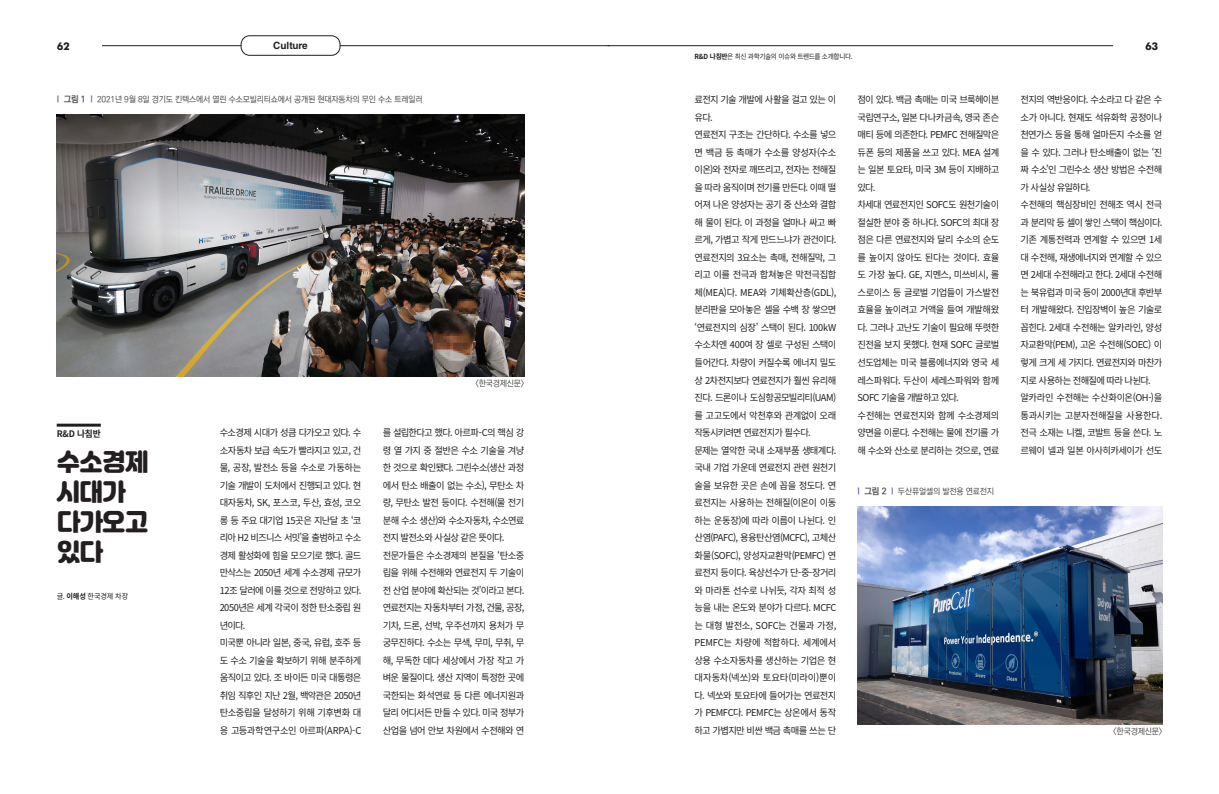
<style>
.page{position:relative;width:1219px;height:794px;background:#fff}
.page>*{position:absolute;margin:0;border:0;box-sizing:border-box;transform-origin:0 0}
.대제목_27{font:24px "Jalnan OTF";letter-spacing:-.02em;color:#231f20}
.t1{font:700 10px "Helvetica LT Std";color:#231f20}
.t2{font:700 10px "Futura CE";color:#231f20}
.리드글_10{font:9.5px/17.5px "Source Han Sans KR";letter-spacing:-.06em;color:#231f20;text-align:justify}
.t3{font:700 9px "Source Han Sans KR";color:#231f20}
.표그림제목{font:500 8.5px "Ko Pub World Dotum";letter-spacing:-.02em;color:#4b4c4d}
.저자명_7_5{font:7.5px "Source Han Sans KR";letter-spacing:-.01em;color:#231f20;scale:.95 1}
.저자명_7_5-2{font:7px "Source Han Sans KR";letter-spacing:-.055em;color:#231f20;scale:.95 1}
.s1{font-weight:700;font-size:9px;color:#6850a1}
.s2{font-weight:700;font-size:9px}
.s3{font-weight:700;font-size:9px;color:#7964ac}
.s4{font-weight:700}
</style>
<div class="page">
<hr style="left:102px;top:46px;width:507px;height:1px;background:#231f20">
<div style="left:241px;top:36px;width:99px;height:19px;background:#fff;border-radius:9px"></div>
<div style="left:241px;top:36px;width:99px;height:19px;border:1px solid #231f20;border-radius:9px"></div>
<hr style="left:608px;top:46px;width:505px;height:1px;background:#231f20">
<hr style="left:57px;top:424px;width:44px;height:3px;background:#231f20">
<img style="left:57px;top:115px;width:467px;height:261px">
<img style="left:857px;top:507px;width:305px;height:217px">
<p class="t2" style="left:57px;top:39px;width:15px">62</p>
<p class="t1" style="left:273px;top:39px;width:36px">Culture</p>
<p class="t2" style="left:1145px;top:39px;width:15px">63</p>
<p class="표그림제목" style="left:57px;top:93px;width:367px"><span class="s1">I</span> <span class="s2">그림 1</span> <span class="s3">I</span> 2021년 9월 8일 경기도 킨텍스에서 열린 수소모빌리티쇼에서 공개된 현대자동차의 무인 수소 트레일러</p>
<p class="표그림제목" style="left:475px;top:377px;width:50px">&lt;한국경제신문&gt;</p>
<p class="t3" style="left:57px;top:428px;width:46px">R&amp;D 나침반</p>
<p class="대제목_27" style="left:57px;top:445px;width:93px">수소경제</p>
<p class="대제목_27" style="left:57px;top:475px;width:70px">시대가</p>
<p class="대제목_27" style="left:57px;top:505px;width:93px">다가오고</p>
<p class="대제목_27" style="left:57px;top:535px;width:48px">있다</p>
<p class="저자명_7_5" style="left:57px;top:592px;width:77px">글. <span class="s4">이해성</span> 한국경제 차장</p>
<p class="리드글_10" style="left:220px;top:424px;width:143px">수소경제 시대가 성큼 다가오고 있다. 수 소자동차 보급 속도가 빨라지고 있고, 건 물, 공장, 발전소 등을 수소로 가동하는 기술 개발이 도처에서 진행되고 있다. 현 대자동차, SK, 포스코, 두산, 효성, 코오 롱 등 주요 대기업 15곳은 지난달 초 ‘코 리아 H2 비즈니스 서밋’을 출범하고 수소 경제 활성화에 힘을 모으기로 했다. 골드 만삭스는 2050년 세계 수소경제 규모가 12조 달러에 이를 것으로 전망하고 있다.<br>2050년은 세계 각국이 정한 탄소중립 원 년이다.</p>
<p class="리드글_10" style="left:220px;top:634px;width:143px">미국뿐 아니라 일본, 중국, 유럽, 호주 등 도 수소 기술을 확보하기 위해 분주하게 움직이고 있다. 조 바이든 미국 대통령은 취임 직후인 지난 2월, 백악관은 2050년 탄소중립을 달성하기 위해 기후변화 대 응 고등과학연구소인 아르파(ARPA)-C</p>
<p class="리드글_10" style="left:383px;top:424px;width:143px">를 설립한다고 했다. 아르파-C의 핵심 강 령 열 가지 중 절반은 수소 기술을 겨냥 한 것으로 확인됐다. 그린수소(생산 과정 에서 탄소 배출이 없는 수소), 무탄소 차 량, 무탄소 발전 등이다. 수전해(물 전기 분해 수소 생산)와 수소자동차, 수소연료 전지 발전소와 사실상 같은 뜻이다.</p>
<p class="리드글_10" style="left:383px;top:546px;width:143px">전문가들은 수소경제의 본질을 ‘탄소중 립을 위해 수전해와 연료전지 두 기술이 전 산업 분야에 확산되는 것’이라고 본다. 연료전지는 자동차부터 가정, 건물, 공장, 기차, 드론, 선박, 우주선까지 용처가 무 궁무진하다. 수소는 무색, 무미, 무취, 무 해, 무독한 데다 세상에서 가장 작고 가 벼운 물질이다. 생산 지역이 특정한 곳에 국한되는 화석연료 등 다른 에너지원과 달리 어디서든 만들 수 있다. 미국 정부가 산업을 넘어 안보 차원에서 수전해와 연</p>
<p class="저자명_7_5-2" style="left:694px;top:52px;width:168px"><span class="s4">R&amp;D 나침반</span>은 최신 과학기술의 이슈와 트렌드를 소개합니다.</p>
<p class="리드글_10" style="left:694px;top:91px;width:143px">료전지 기술 개발에 사활을 걸고 있는 이 유다.</p>
<p class="리드글_10" style="left:694px;top:126px;width:143px">연료전지 구조는 간단하다. 수소를 넣으 면 백금 등 촉매가 수소를 양성자(수소 이온)와 전자로 깨뜨리고, 전자는 전해질 을 따라 움직이며 전기를 만든다. 이때 떨 어져 나온 양성자는 공기 중 산소와 결합 해 물이 된다. 이 과정을 얼마나 싸고 빠 르게, 가볍고 작게 만드느냐가 관건이다. 연료전지의 3요소는 촉매, 전해질막, 그 리고 이를 전극과 합쳐놓은 막전극집합 체(MEA)다. MEA와 기체확산층(GDL), 분리판을 모아놓은 셀을 수백 장 쌓으면 ‘연료전지의 심장’ 스택이 된다. 100kW 수소차엔 400여 장 셀로 구성된 스택이 들어간다. 차량이 커질수록 에너지 밀도 상 2차전지보다 연료전지가 훨씬 유리해 진다. 드론이나 도심항공모빌리티(UAM) 를 고고도에서 악천후와 관계없이 오래 작동시키려면 연료전지가 필수다.</p>
<p class="리드글_10" style="left:694px;top:441px;width:143px">문제는 열악한 국내 소재부품 생태계다. 국내 기업 가운데 연료전지 관련 원천기 술을 보유한 곳은 손에 꼽을 정도다. 연 료전지는 사용하는 전해질(이온이 이동 하는 운동장)에 따라 이름이 나뉜다. 인 산염(PAFC), 용융탄산염(MCFC), 고체산 화물(SOFC), 양성자교환막(PEMFC) 연 료전지 등이다. 육상선수가 단-중-장거리 와 마라톤 선수로 나뉘듯, 각자 최적 성 능을 내는 온도와 분야가 다르다. MCFC 는 대형 발전소, SOFC는 건물과 가정, PEMFC는 차량에 적합하다. 세계에서 상용 수소자동차를 생산하는 기업은 현 대자동차(넥쏘)와 토요타(미라이)뿐이 다. 넥쏘와 토요타에 들어가는 연료전지 가 PEMFC다. PEMFC는 상온에서 동작 하고 가볍지만 비싼 백금 촉매를 쓰는 단</p>
<p class="리드글_10" style="left:857px;top:91px;width:143px">점이 있다. 백금 촉매는 미국 브룩헤이븐 국립연구소, 일본 다나카금속, 영국 존슨 매티 등에 의존한다. PEMFC 전해질막은 듀폰 등의 제품을 쓰고 있다. MEA 설계 는 일본 토요타, 미국 3M 등이 지배하고 있다.</p>
<p class="리드글_10" style="left:857px;top:196px;width:143px">차세대 연료전지인 SOFC도 원천기술이 절실한 분야 중 하나다. SOFC의 최대 장 점은 다른 연료전지와 달리 수소의 순도 를 높이지 않아도 된다는 것이다. 효율 도 가장 높다. GE, 지멘스, 미쓰비시, 롤 스로이스 등 글로벌 기업들이 가스발전 효율을 높이려고 거액을 들여 개발해왔 다. 그러나 고난도 기술이 필요해 뚜렷한 진전을 보지 못했다. 현재 SOFC 글로벌 선도업체는 미국 블룸에너지와 영국 세 레스파워다. 두산이 세레스파워와 함께 SOFC 기술을 개발하고 있다.</p>
<p class="리드글_10" style="left:857px;top:406px;width:143px">수전해는 연료전지와 함께 수소경제의 양면을 이룬다. 수전해는 물에 전기를 가 해 수소와 산소로 분리하는 것으로, 연료</p>
<p class="표그림제목" style="left:857px;top:485px;width:138px"><span class="s1">I</span> <span class="s2">그림 2</span> <span class="s3">I</span> 두산퓨얼셀의 발전용 연료전지</p>
<p class="리드글_10" style="left:1020px;top:91px;width:143px">전지의 역반응이다. 수소라고 다 같은 수 소가 아니다. 현재도 석유화학 공정이나 천연가스 등을 통해 얼마든지 수소를 얻 을 수 있다. 그러나 탄소배출이 없는 ‘진 짜 수소’인 그린수소 생산 방법은 수전해 가 사실상 유일하다.</p>
<p class="리드글_10" style="left:1020px;top:196px;width:143px">수전해의 핵심장비인 전해조 역시 전극 과 분리막 등 셀이 쌓인 스택이 핵심이다. 기존 계통전력과 연계할 수 있으면 1세 대 수전해, 재생에너지와 연계할 수 있으 면 2세대 수전해라고 한다. 2세대 수전해 는 북유럽과 미국 등이 2000년대 후반부 터 개발해왔다. 진입장벽이 높은 기술로 꼽힌다. 2세대 수전해는 알카라인, 양성 자교환막(PEM), 고온 수전해(SOEC) 이 렇게 크게 세 가지다. 연료전지와 마찬가 지로 사용하는 전해질에 따라 나뉜다.</p>
<p class="리드글_10" style="left:1020px;top:389px;width:143px">알카라인 수전해는 수산화이온(OH-)을 통과시키는 고분자전해질을 사용한다. 전극 소재는 니켈, 코발트 등을 쓴다. 노 르웨이 넬과 일본 아사히카세이가 선도</p>
<p class="표그림제목" style="left:1113px;top:725px;width:50px">&lt;한국경제신문&gt;</p>
</div>
